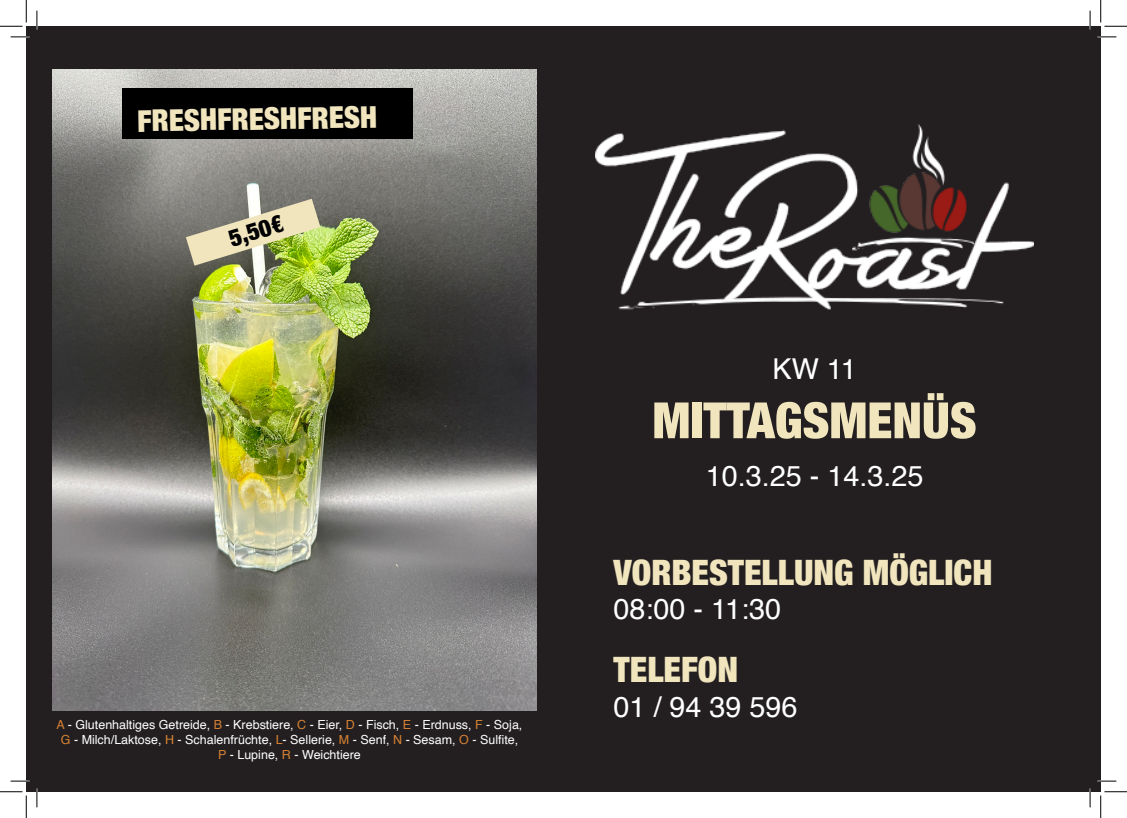
<style>
.page{position:relative;width:1127px;height:818px;background:#fff}
.page>*{position:absolute;margin:0;border:0;box-sizing:border-box;transform-origin:0 0}
.t1{font:900 condensed 50px "Helvetica Neue";color:#f1e5be}
.t2{font:900 condensed 35px "Helvetica Neue";color:#f1e5be}
.t3{font:900 condensed 30px "Helvetica Neue";color:#f1e5be}
.t4{font:28.75px "Helvetica";color:#fff}
.t5{font:900 condensed 23.75px "Helvetica Neue";color:#000002}
.t6{font:12.5px "Helvetica";color:#fff}
.s1{color:#d58134}
</style>
<div class="page">
<div style="left:26px;top:26px;width:1074px;height:766px;background:#231f20"></div>
<img style="left:53px;top:69px;width:483px;height:641px">
<div style="left:122px;top:88px;width:290px;height:50px;background:#000001"></div>
<img style="left:595px;top:124px;width:438px;height:186px">
<svg style="left:186px;top:199px;width:134px;height:67px"></svg>
<svg style="left:11px;top:36px;width:18px;height:2px"></svg>
<svg style="left:1097px;top:36px;width:18px;height:2px"></svg>
<svg style="left:11px;top:780px;width:18px;height:2px"></svg>
<svg style="left:1097px;top:780px;width:18px;height:2px"></svg>
<svg style="left:36px;top:11px;width:2px;height:18px"></svg>
<svg style="left:36px;top:788px;width:2px;height:19px"></svg>
<svg style="left:1089px;top:11px;width:1px;height:18px"></svg>
<svg style="left:1089px;top:788px;width:1px;height:19px"></svg>
<svg style="left:0;top:0;width:27px;height:27px"></svg>
<svg style="left:0;top:791px;width:27px;height:27px"></svg>
<svg style="left:1100px;top:0;width:26px;height:27px"></svg>
<svg style="left:1100px;top:791px;width:26px;height:27px"></svg>
<p class="t3" style="left:137px;top:96px;width:241px;rotate:-1deg">FRESHFRESHFRESH</p>
<p class="t5" style="left:224px;top:220px;width:57px;rotate:-17deg">5,50€</p>
<p class="t6" style="left:57px;top:714px;width:467px"><span class="s1">A</span> - Glutenhaltiges Getreide, <span class="s1">B</span> - Krebstiere, <span class="s1">C</span> - Eier, <span class="s1">D</span> - Fisch, <span class="s1">E</span> - Erdnuss, <span class="s1">F</span> - Soja,</p>
<p class="t6" style="left:61px;top:729px;width:459px"><span class="s1">G</span> - Milch/Laktose, <span class="s1">H</span> - Schalenfrüchte, <span class="s1">L</span>- Sellerie, <span class="s1">M</span> - Senf, <span class="s1">N</span> - Sesam, <span class="s1">O</span> - Sulfite,</p>
<p class="t6" style="left:218px;top:744px;width:144px"><span class="s1">P</span> - Lupine, <span class="s1">R</span> - Weichtiere</p>
<p class="t4" style="left:772px;top:347px;width:86px">KW 11</p>
<p class="t1" style="left:652px;top:379px;width:325px">MITTAGSMENÜS</p>
<p class="t4" style="left:705px;top:454px;width:219px">10.3.25 - 14.3.25</p>
<p class="t2" style="left:613px;top:543px;width:380px">VORBESTELLUNG MÖGLICH</p>
<p class="t4" style="left:613px;top:587px;width:169px">08:00 - 11:30</p>
<p class="t2" style="left:613px;top:641px;width:126px">TELEFON</p>
<p class="t4" style="left:613px;top:685px;width:185px">01 / 94 39 596</p>
</div>
